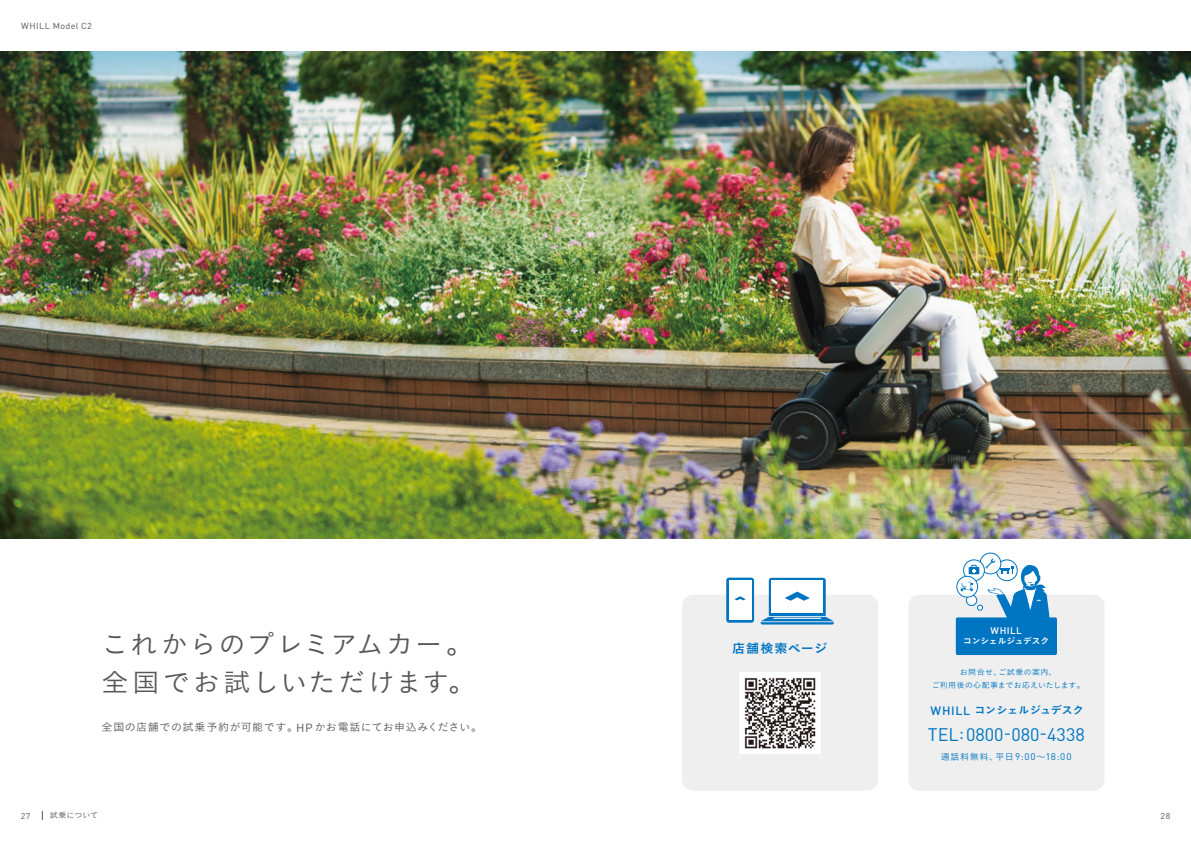
<style>
.page{position:relative;width:1191px;height:842px;background:#fff}
.page>*{position:absolute;margin:0;border:0;box-sizing:border-box;transform-origin:0 0}
.t1{font:26.2px/38px "Koburina Go Std W3";letter-spacing:.065em;color:#595757}
.t2{font:18px "DIN Pro";color:#0075c2}
.t3{font:12.6px "Koburina Go Std W6";letter-spacing:.055em;color:#0075c2}
.t4{font:10.7px "Koburina Go Std W3";letter-spacing:.045em;color:#595757}
.t5{font:10.7px "Koburina Go Std W6";letter-spacing:-.005em;color:#0075c2}
.t6{font:500 9.4px "DIN Pro";letter-spacing:.05em;color:#fff}
.t7{font:8.7px "Koburina Go Std W3";letter-spacing:.08em;color:#0075c2}
.t8{font:8.7px "DIN Pro";letter-spacing:.045em;color:#595757}
.t9{font:8.5px "DIN Pro";color:#595757}
.t10{font:8.4px "Koburina Go Std W6";letter-spacing:-.01em;color:#fff}
.t11{font:7.8px/13.3px "Koburina Go Std W3";letter-spacing:.035em;color:#0075c2;text-align:center}
.t12{font:7.8px "Koburina Go Std W3";letter-spacing:.005em;color:#595757}
.s1{font-family:"DIN Pro";font-size:11.7px}
.s2{font-family:"DIN Pro";font-size:9.6px}
.s3{font-family:"DIN Pro";font-weight:500;font-size:12px}
</style>
<div class="page">
<img style="left:0;top:51px;width:1191px;height:488px">
<div style="left:908px;top:595px;width:196px;height:196px;background:#efefef;border-radius:11px"></div>
<div style="left:682px;top:595px;width:196px;height:196px;background:#efefef;border-radius:11px"></div>
<svg style="left:760px;top:578px;width:74px;height:46px"></svg>
<div style="left:726px;top:578px;width:28px;height:45px;background:linear-gradient(to right,#0075c2,#0075c2);border-radius:3px"></div>
<div style="left:729px;top:580px;width:22px;height:40px;background:#fff"></div>
<svg style="left:734px;top:596px;width:12px;height:4px"></svg>
<div style="left:955px;top:617px;width:102px;height:38px;background:#0075c2;border-radius:2px"></div>
<div style="left:979px;top:553px;width:22px;height:21px;border:1px solid #0075c2;border-radius:50%"></div>
<div style="left:956px;top:576px;width:22px;height:21px;border:1px solid #0075c2;border-radius:50%"></div>
<svg style="left:960px;top:558px;width:90px;height:60px"></svg>
<img style="left:739px;top:672px;width:81px;height:81px">
<p class="t8" style="left:21px;top:19px;width:72px">WHILL Model C2</p>
<h1 class="t1" style="left:101px;top:625px;width:375px">これからのプレミアムカー。全国でお試しいただけます。</h1>
<p class="t4" style="left:101px;top:719px;width:382px">全国の店舗での試乗予約が可能です。<span class="s1">HP</span> かお電話にてお申込みください。</p>
<p class="t3" style="left:732px;top:639px;width:96px">店舗検索ページ</p>
<p class="t6" style="left:990px;top:623px;width:33px">WHILL</p>
<p class="t10" style="left:963px;top:635px;width:87px">コンシェルジュデスク</p>
<p class="t11" style="left:931px;top:665px;width:155px">お問合せ、ご試乗の案内、<br>ご利用後の心配事までお応えいたします。</p>
<h2 class="t2" style="left:928px;top:721px;width:158px">TEL:0800-080-4338</h2>
<p class="t7" style="left:940px;top:750px;width:132px">通話料無料、平日<span class="s2">9:00</span>～<span class="s2">18:00</span></p>
<p class="t5" style="left:930px;top:702px;width:155px"><span class="s3">WHILL</span> コンシェルジュデスク</p>
<p class="t9" style="left:21px;top:809px;width:11px">27</p>
<p class="t12" style="left:50px;top:809px;width:50px">試乗について</p>
<p class="t9" style="left:1160px;top:809px;width:11px">28</p>
</div>
